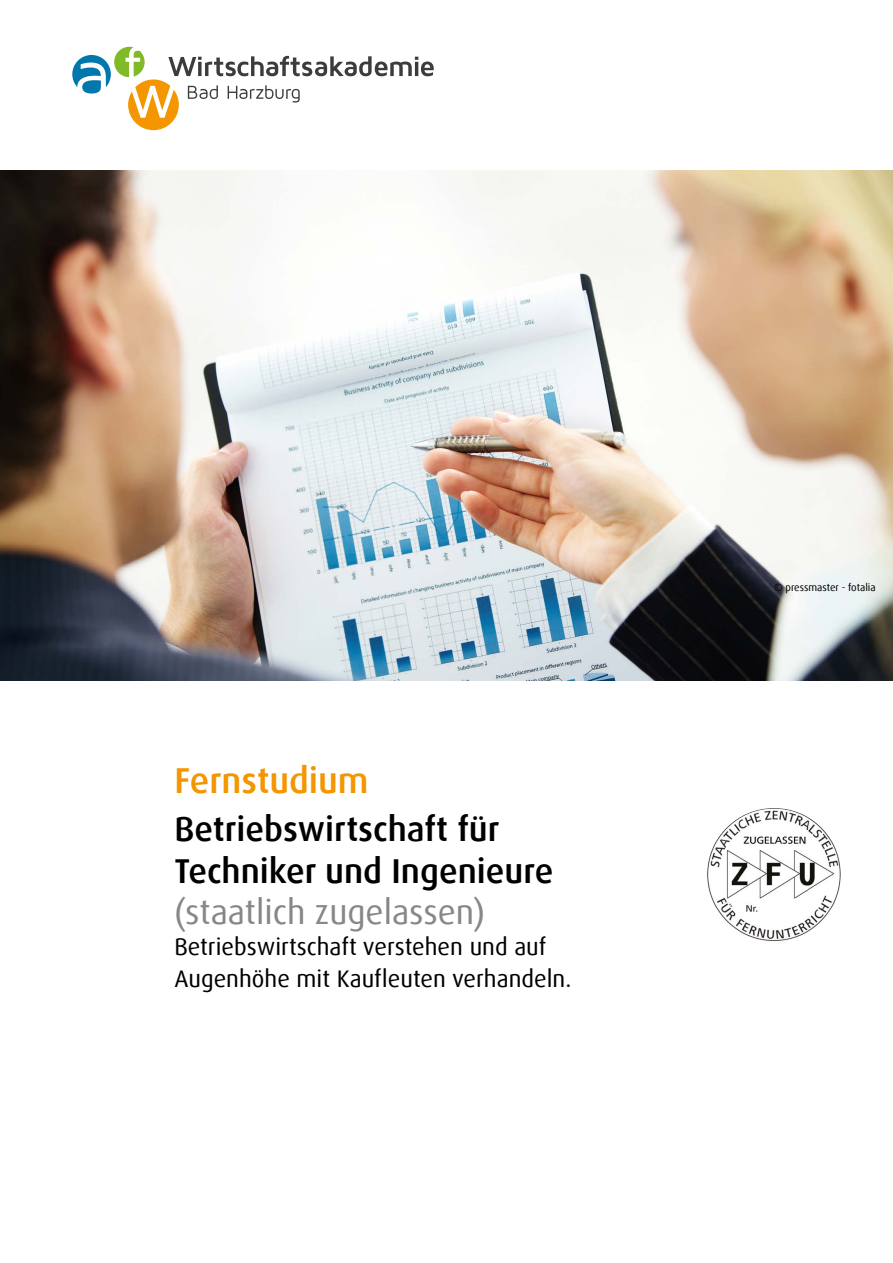
<style>
.page{position:relative;width:893px;height:1263px;background:#fff}
.page>*{position:absolute;margin:0;border:0;box-sizing:border-box;transform-origin:0 0}
.t1{font:500 36px "Dax Offc";color:#f49600}
.t2{font:500 34.5px/41.4px "Dax Offc";color:#000}
.t3{font:34.5px "Dax Offc";color:#878787}
.t4{font:24px/32.4px "Dax Offc";color:#000}
.t5{font:10.5px "Dax Offc";color:#000}
</style>
<div class="page">
<img style="left:0;top:170px;width:893px;height:510px">
<svg style="left:72px;top:47px;width:362px;height:83px"></svg>
<img style="left:707px;top:808px;width:134px;height:133px">
<h1 class="t1" style="left:174px;top:757px;width:196px">Fernstudium</h1>
<h2 class="t2" style="left:174px;top:809px;width:381px">Betriebswirtschaft für<br>Techniker und Ingenieure</h2>
<h2 class="t3" style="left:174px;top:890px;width:312px">(staatlich zugelassen)</h2>
<p class="t4" style="left:174px;top:931px;width:398px">Betriebswirtschaft verstehen und auf<br>Augenhöhe mit Kaufleuten verhandeln.</p>
<p class="t5" style="left:774px;top:581px;width:103px">© pressmaster - fotalia</p>
</div>
